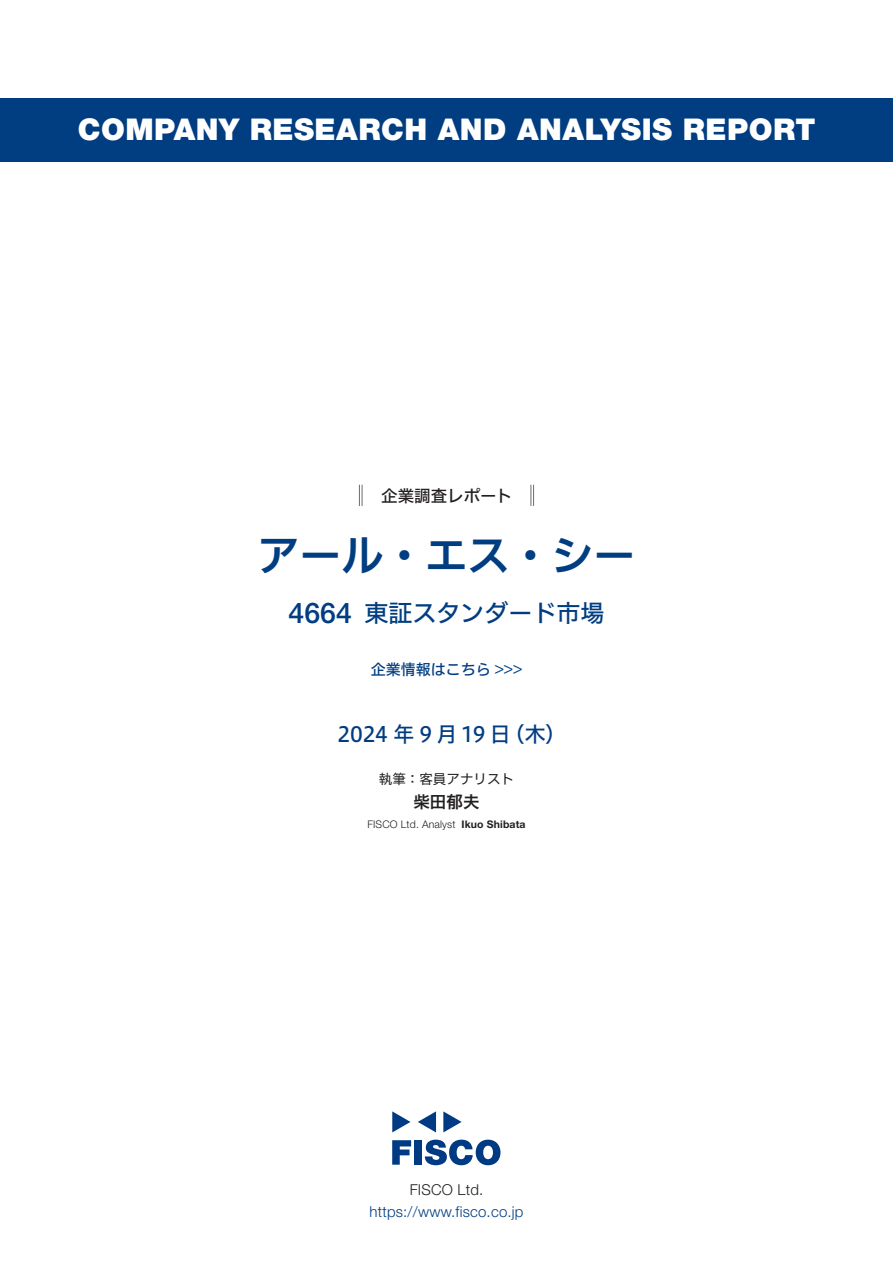
<style>
.page{position:relative;width:893px;height:1263px;background:#fff}
.page>*{position:absolute;margin:0;border:0;box-sizing:border-box;transform-origin:0 0}
.t1{font:42px "Hiragino UD Sans F Std N W6";color:#003d81}
.t2{font:900 30px "Helvetica Neue LT Std";letter-spacing:.015em;color:#fff}
.t3{font:500 28.5px "Helvetica Neue LT Std";color:#003d81}
.t4{font:24px "Hiragino UD Sans F Std N W5";color:#003d81}
.t5{font:21px "Hiragino UD Sans F Std N W5";letter-spacing:-.015em;color:#003d81}
.t6{font:16.5px "Hiragino UD Sans F Std N W5";color:#231f20}
.t7{font:16.5px "Hiragino UD Sans F Std N W6";color:#231f20}
.t8{font:300 15px "Helvetica Neue LT Std";letter-spacing:.015em;color:#003d81}
.t9{font:15px "Hiragino UD Sans F Std N W5";color:#003d81}
.t10{font:300 15px "Helvetica Neue LT Std";letter-spacing:.015em;color:#231f20}
.t11{font:13.5px "Hiragino UD Sans F Std N W4";color:#231f20}
.t12{font:300 10.5px "Helvetica Neue LT Std";letter-spacing:.015em;color:#231f20}
.t13{font:700 10.5px "Helvetica Neue LT Std";letter-spacing:.015em;color:#231f20}
</style>
<div class="page">
<svg style="left:392px;top:1140px;width:19px;height:25px"></svg>
<div style="left:414px;top:1140px;width:8px;height:25px;background:#003a83"></div>
<svg style="left:425px;top:1139px;width:75px;height:26px"></svg>
<svg style="left:392px;top:1111px;width:18px;height:21px"></svg>
<svg style="left:443px;top:1111px;width:19px;height:21px"></svg>
<svg style="left:418px;top:1111px;width:18px;height:21px"></svg>
<div style="left:0;top:98px;width:893px;height:64px;background:#003d81"></div>
<svg style="left:359px;top:485px;width:4px;height:21px"></svg>
<svg style="left:531px;top:485px;width:3px;height:21px"></svg>
<p class="t2" style="left:78px;top:112px;width:739px">COMPANY RESEARCH AND ANALYSIS REPORT</p>
<p class="t6" style="left:365px;top:483px;width:149px">　企業調査レポート</p>
<h1 class="t1" style="left:257px;top:523px;width:380px">アール・エス・シー</h1>
<p class="t3" style="left:289px;top:596px;width:65px">4664</p>
<p class="t4" style="left:364px;top:594px;width:241px">東証スタンダード市場</p>
<p class="t9" style="left:371px;top:658px;width:153px">企業情報はこちら &lt;&lt;&lt;</p>
<p class="t5" style="left:337px;top:718px;width:175px">2024 年 9 月 19 日</p>
<p class="t5" style="left:504px;top:718px;width:64px">（木(</p>
<p class="t11" style="left:379px;top:768px;width:137px">執筆：客員アナリスト</p>
<p class="t7" style="left:413px;top:789px;width:67px">柴田郁夫</p>
<p class="t13" style="left:461px;top:818px;width:66px">Ikuo Shibata</p>
<p class="t12" style="left:367px;top:818px;width:90px">FISCO Ltd. Analyst</p>
<p class="t10" style="left:410px;top:1180px;width:75px">FISCO Ltd.</p>
<p class="t8" style="left:369px;top:1202px;width:156px">https://www.fisco.co j p.</p>
</div>
